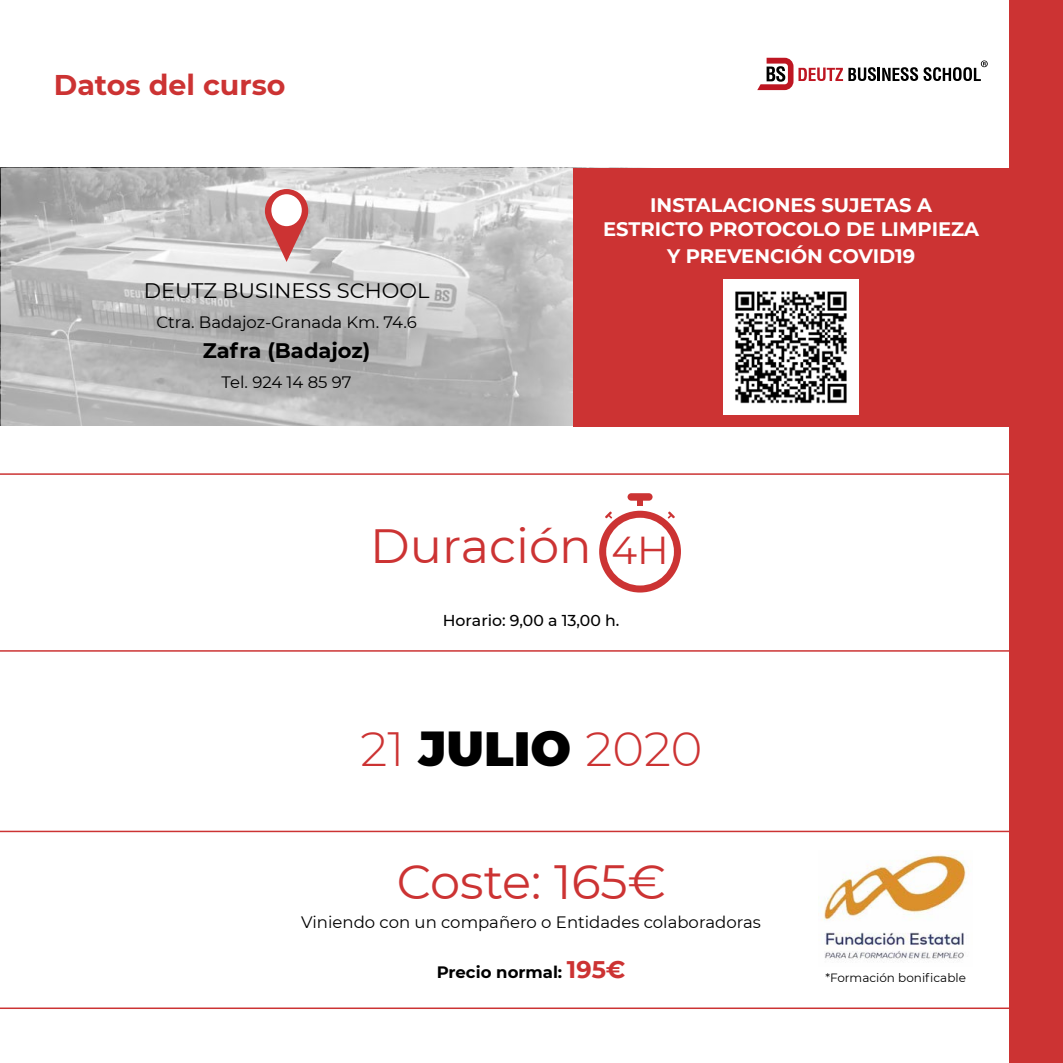
<style>
.page{position:relative;width:1063px;height:1063px;background:#fff}
.page>*{position:absolute;margin:0;border:0;box-sizing:border-box;transform-origin:0 0}
.t1{font:48px "Montserrat";color:#c33}
.t2{font:300 48px "Montserrat";color:#c33}
.t3{font:700 28.5px "Montserrat";color:#c33}
.t4{font:21px "Montserrat";color:#000}
.t5{font:700 21px "Montserrat";color:#000}
.t6{font:700 19.5px/24px "Montserrat";color:#fff;text-align:center}
.t7{font:16.5px "Montserrat";color:#000}
.t8{font:700 16.5px "Montserrat";color:#000}
.t9{font:500 15.75px "Montserrat";color:#000}
.t10{font:12px "Montserrat";color:#000}
.s1{font-size:38.85px}
.s2{font-weight:900;color:#000}
.s3{font-size:24px;color:#c33}
</style>
<div class="page">
<svg style="left:757px;top:58px;width:161px;height:32px"></svg>
<svg style="left:924px;top:60px;width:64px;height:21px"></svg>
<div style="left:1009px;top:0;width:54px;height:1063px;background:#c33"></div>
<svg style="left:0;top:473px;width:1009px;height:179px"></svg>
<svg style="left:0;top:831px;width:1009px;height:178px"></svg>
<div style="left:628px;top:493px;width:25px;height:8px;background:#c33;border-radius:4px"></div>
<svg style="left:599px;top:499px;width:82px;height:94px"></svg>
<div style="left:573px;top:168px;width:436px;height:258px;background:#c33"></div>
<img style="left:819px;top:850px;width:153px;height:116px">
<svg style="left:1px;top:168px;width:571px;height:257px;background:#c1c1c1"></svg>
<svg style="left:265px;top:189px;width:43px;height:73px;background:#d08585"></svg>
<div style="left:271px;top:194px;width:31px;height:32px;background:#fff;border-radius:50%"></div>
<div style="left:723px;top:279px;width:136px;height:135px;background:#fff"></div>
<img style="left:735px;top:291px;width:112px;height:113px">
<h2 class="t3" style="left:54px;top:64px;width:233px">Datos del curso</h2>
<p class="t4" style="left:144px;top:276px;width:287px">DEUTZ BUSINESS SCHOOL</p>
<p class="t7" style="left:156px;top:311px;width:262px">Ctra. Badajoz-Granada Km. 74.6</p>
<p class="t5" style="left:203px;top:336px;width:169px">Zafra (Badajoz)</p>
<p class="t7" style="left:222px;top:371px;width:132px">Tel. 924 14 85 97</p>
<p class="t6" style="left:603px;top:192px;width:378px">INSTALACIONES SUJETAS A<br>ESTRICTO PROTOCOLO DE LIMPIEZA</p>
<p class="t6" style="left:667px;top:243px;width:250px">Y PREVENCIÓN COVID19</p>
<h1 class="t1" style="left:370px;top:513px;width:300px">Duración <span class="s1">4H</span></h1>
<p class="t9" style="left:443px;top:609px;width:178px">Horario: 9,00 a 13,00 h.</p>
<h1 class="t2" style="left:361px;top:717px;width:343px">21 <span class="s2">JULIO</span> 2020</h1>
<h1 class="t1" style="left:397px;top:849px;width:271px">Coste: 165€</h1>
<p class="t7" style="left:301px;top:911px;width:461px">Viniendo con un compañero o Entidades colaboradoras</p>
<p class="t8" style="left:437px;top:961px;width:190px">Precio normal: <span class="s3">195€</span></p>
<p class="t10" style="left:825px;top:969px;width:142px">*Formación bonificable</p>
</div>
